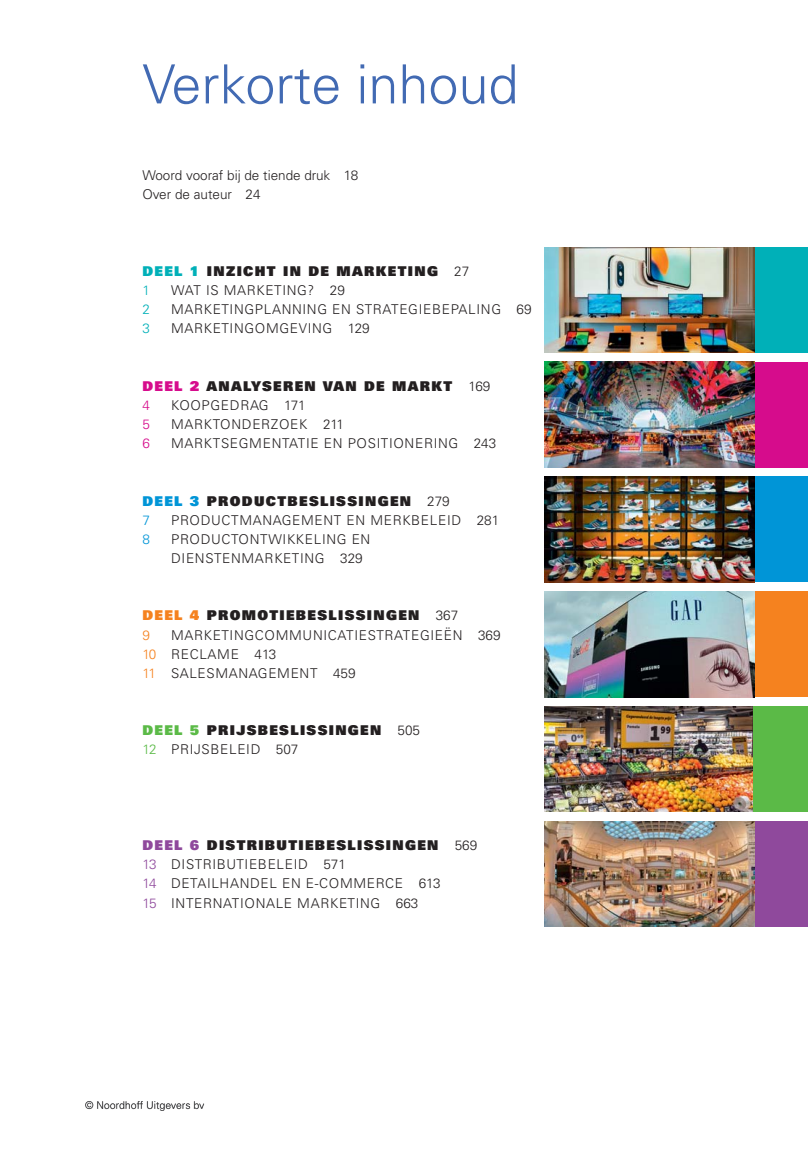
<style>
.page{position:relative;width:808px;height:1149px;background:#fff}
.page>*{position:absolute;margin:0;border:0;box-sizing:border-box;transform-origin:0 0}
.t1{font:300 54px "Univers LT Std";color:#426ab3}
.t2{font:300 13.5px/19.2px "Univers LT Std";letter-spacing:.05em;color:#231f20}
.t3{font:13.5px "Univers LT Std X Black";letter-spacing:.1em;color:#231f20}
.t4{font:300 13.5px/19.2px "Univers LT Std";color:#231f20}
.t5{font:300 13.5px "Univers LT Std";color:#00b0b8}
.t6{font:300 13.5px "Univers LT Std";color:#d60c8c}
.t7{font:300 13.5px "Univers LT Std";color:#0095d7}
.t8{font:300 13.5px "Univers LT Std";color:#f5821f}
.t9{font:300 10.5px "Univers LT Std";color:#636466}
.s1{color:#00b0b8}
.s2{font-family:"Univers LT Std";font-weight:300}
.s3{color:#d60c8c}
.s4{color:#0095d7}
.s5{color:#f5821f}
.s6{color:#5bba47}
.s7{color:#8f499c}
</style>
<div class="page">
<div style="left:612px;top:362px;width:196px;height:105px;background:#d60c8c"></div>
<div style="left:612px;top:591px;width:196px;height:105px;background:#f5821f"></div>
<div style="left:612px;top:821px;width:196px;height:105px;background:#8f499c"></div>
<div style="left:612px;top:247px;width:196px;height:105px;background:#00b0b8"></div>
<div style="left:612px;top:476px;width:196px;height:106px;background:#0095d7"></div>
<div style="left:612px;top:706px;width:196px;height:105px;background:#5bba47"></div>
<img style="left:544px;top:247px;width:211px;height:105px">
<img style="left:544px;top:362px;width:211px;height:105px">
<img style="left:544px;top:476px;width:211px;height:106px">
<img style="left:544px;top:591px;width:211px;height:105px">
<img style="left:544px;top:706px;width:209px;height:105px">
<img style="left:544px;top:821px;width:211px;height:105px">
<svg style="left:85px;top:1101px;width:86px;height:9px"></svg>
<h1 class="t1" style="left:142px;top:61px;width:378px">Verkorte inhoud</h1>
<p class="t4" style="left:142px;top:166px;width:217px">Woord vooraf bij de tiende druk 18<br>Over de auteur 24</p>
<p class="t3" style="left:142px;top:265px;width:328px"><span class="s1">DEEL 1</span> INZICHT IN DE MARKETING <span class="s2">27</span></p>
<p class="t5" style="left:142px;top:284px;width:9px">1</p>
<p class="t2" style="left:171px;top:281px;width:175px">WAT IS MARKETING? 29</p>
<p class="t5" style="left:142px;top:303px;width:9px">2</p>
<p class="t2" style="left:171px;top:300px;width:362px">MARKETING PLANNING EN STRATEGIEBEPALING 69</p>
<p class="t5" style="left:142px;top:322px;width:9px">3</p>
<p class="t2" style="left:171px;top:319px;width:200px">MARKETING OMGEVING 129</p>
<p class="t3" style="left:142px;top:380px;width:349px"><span class="s3">DEEL 2</span> ANALYSEREN VAN DE MARKT <span class="s2">169</span></p>
<p class="t6" style="left:142px;top:399px;width:9px">4</p>
<p class="t2" style="left:171px;top:396px;width:136px">KOOPGEDRAG 171</p>
<p class="t6" style="left:142px;top:418px;width:9px">5</p>
<p class="t2" style="left:171px;top:415px;width:174px">MARKTONDERZOEK 211</p>
<p class="t6" style="left:142px;top:437px;width:9px">6</p>
<p class="t2" style="left:171px;top:434px;width:327px">MARKTSEGMENTATIE EN POSITIONERING 243</p>
<p class="t3" style="left:142px;top:495px;width:309px"><span class="s4">DEEL 3</span> PRODUCT BESLISSINGEN <span class="s2">279</span></p>
<p class="t7" style="left:142px;top:514px;width:9px">7</p>
<p class="t2" style="left:171px;top:511px;width:330px">PRODUCT MANAGEMENT EN MERKBELEID 281</p>
<p class="t7" style="left:142px;top:533px;width:9px">8</p>
<p class="t2" style="left:171px;top:530px;width:201px">PRODUCT ONTWIKKELING EN<br>DIENSTENMARKETING 329</p>
<p class="t3" style="left:142px;top:609px;width:317px"><span class="s5">DEEL 4</span> PROMOTIE BESLISSINGEN <span class="s2">367</span></p>
<p class="t8" style="left:142px;top:629px;width:9px">9</p>
<p class="t2" style="left:142px;top:625px;width:360px;text-indent:29px">MARKETING COMMUNICATIE STRATEGIEËN 369<br><span class="s5">10</span> RECLAME 413<br><span class="s5">11</span> SALES MANAGEMENT 459</p>
<p class="t3" style="left:142px;top:724px;width:279px"><span class="s6">DEEL 5</span> PRIJS BESLISSINGEN <span class="s2">505</span></p>
<p class="t2" style="left:142px;top:740px;width:158px"><span class="s6">12</span> PRIJSBELEID 507</p>
<p class="t3" style="left:142px;top:839px;width:336px"><span class="s7">DEEL 6</span> DISTRIBUTIEBESLISSINGEN <span class="s2">569</span></p>
<p class="t2" style="left:142px;top:855px;width:300px"><span class="s7">13</span> DISTRIBUTIEBELEID 571<br><span class="s7">14</span> DETAILHANDEL EN E-COMMERCE 613<br><span class="s7">15</span> INTERNATIONALE MARKETING 663</p>
<p class="t9" style="left:85px;top:1100px;width:121px">© Noordhoff Uitgevers bv</p>
</div>
